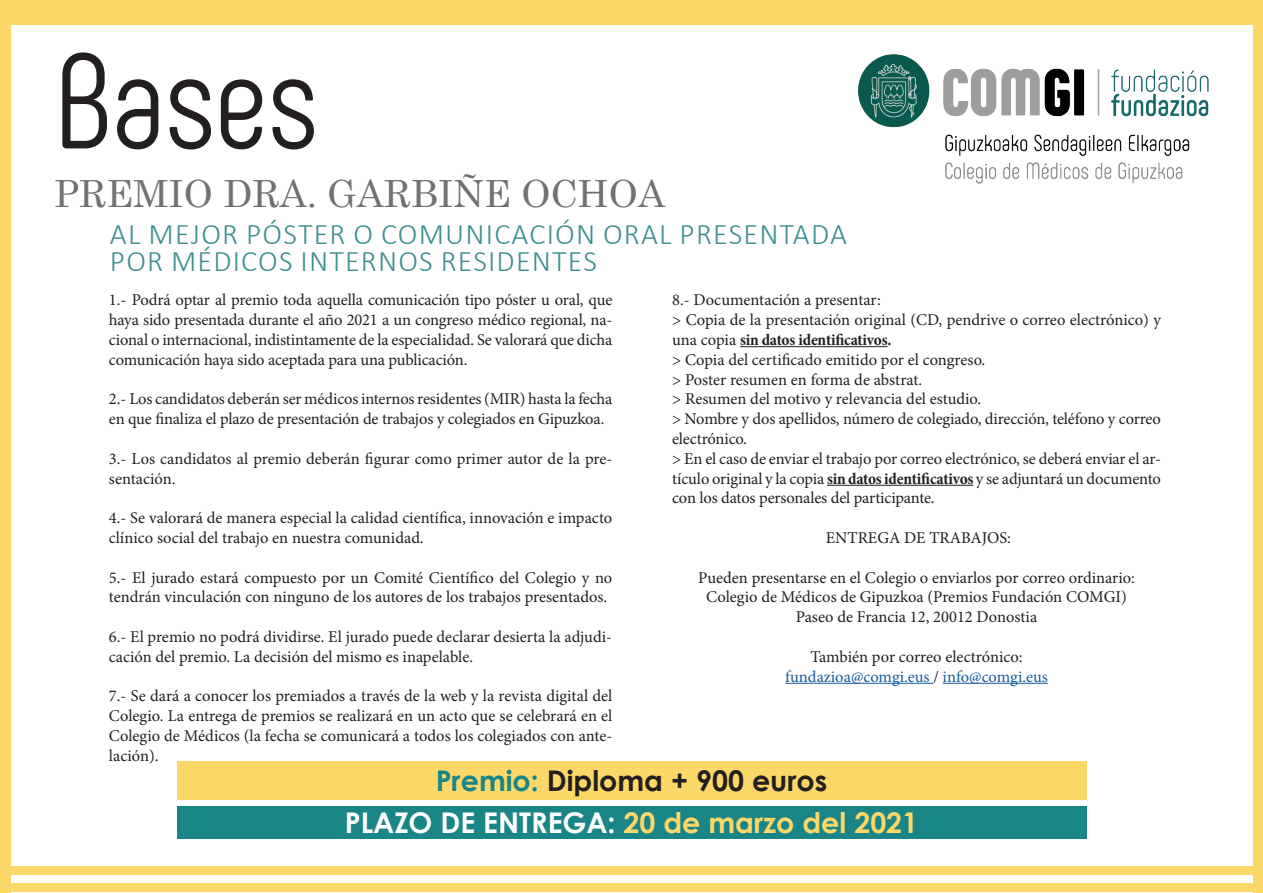
<style>
.page{position:relative;width:1263px;height:893px;background:#fff}
.page>*{position:absolute;margin:0;border:0;box-sizing:border-box;transform-origin:0 0}
.t1{font:135px "Phenomena";color:#231f20}
.t2{font:37.5px "Century";color:#707174}
.t3{font:300 30px "Calibri";letter-spacing:.04em;color:#3e8e8f}
.t4{font:700 28.5px "Century Gothic";color:#fcd868}
.t5{font:700 28.5px "Century Gothic";color:#231f20}
.t6{font:16.5px/19.8px "Minion Pro";letter-spacing:-.005em;color:#231f20}
.t7{font:16.5px "Minion Pro";color:#175d9e}
.s1{font-weight:700;font-stretch:condensed}
.s2{color:#231f20}
.s3{color:#198586}
.s4{color:#fff}
</style>
<div class="page">
<div style="left:177px;top:761px;width:909px;height:39px;background:#fcd868"></div>
<div style="left:177px;top:806px;width:909px;height:33px;background:#198586"></div>
<div style="left:1px;top:0;width:1262px;height:24px;background:#fcd868"></div>
<div style="left:0;top:883px;width:1263px;height:9px;background:#fcd868"></div>
<div style="left:0;top:866px;width:1263px;height:9px;background:#fcd868"></div>
<div style="left:1253px;top:0;width:10px;height:893px;background:#fcd868"></div>
<div style="left:0;top:0;width:11px;height:893px;background:#fcd868"></div>
<img style="left:858px;top:54px;width:351px;height:129px">
<hr style="left:740px;top:346px;width:147px;height:1px;background:#231f20">
<hr style="left:827px;top:485px;width:146px;height:1px;background:#231f20">
<hr style="left:785px;top:683px;width:148px;height:1px;background:#175d9e">
<hr style="left:943px;top:683px;width:105px;height:1px;background:#175d9e">
<p class="t1" style="left:54px;top:23px;width:267px">Bases</p>
<p class="t2" style="left:54px;top:162px;width:613px">PREMIO DRA. GARBIÑE OCHOA</p>
<p class="t3" style="left:110px;top:215px;width:739px">AL MEJOR PÓSTER O COMUNICACIÓN ORAL PRESENTADA</p>
<p class="t3" style="left:110px;top:242px;width:488px">POR MÉDICOS INTERNOS RESIDENTES</p>
<p class="t6" style="left:109px;top:290px;width:505px;text-align:justify">1.- Podrá optar al premio toda aquella comunicación tipo póster u oral, que haya sido presentada durante el año 2021 a un congreso médico regional, na&shy;cional o internacional, indistintamente de la especialidad. Se valorará que dicha comunicación haya sido aceptada para una publicación.</p>
<p class="t6" style="left:109px;top:389px;width:505px">2.- Los candidatos deberán ser médicos internos residentes (MIR) hasta la fecha en que finaliza el plazo de presentación de trabajos y colegiados en Gipuzkoa.</p>
<p class="t6" style="left:109px;top:449px;width:505px">3.- Los candidatos al premio deberán figurar como primer autor de la pre&shy;sentación.</p>
<p class="t6" style="left:109px;top:508px;width:505px">4.- Se valorará de manera especial la calidad científica, innovación e impacto clínico social del trabajo en nuestra comunidad.</p>
<p class="t6" style="left:109px;top:567px;width:505px">5.- El jurado estará compuesto por un Comité Científico del Colegio y no tendrán vinculación con ninguno de los autores de los trabajos presentados.</p>
<p class="t6" style="left:109px;top:627px;width:505px">6.- El premio no podrá dividirse. El jurado puede declarar desierta la adjudi&shy;cación del premio. La decisión del mismo es inapelable.</p>
<p class="t6" style="left:109px;top:686px;width:505px;text-align:justify">7.- Se dará a conocer los premiados a través de la web y la revista digital del Colegio. La entrega de premios se realizará en un acto que se celebrará en el Colegio de Médicos (la fecha se comunicará a todos los colegiados con ante&shy;lación).</p>
<p class="t6" style="left:672px;top:290px;width:210px">8.- Documentación a presentar:</p>
<p class="t6" style="left:672px;top:310px;width:490px">&gt; Copia de la presentación original (CD, pendrive o correo electrónico) y una copia <span class="s1">sin datos identificativos.</span></p>
<p class="t6" style="left:672px;top:350px;width:315px">&gt; Copia del certificado emitido por el congreso.</p>
<p class="t6" style="left:672px;top:369px;width:252px">&gt; Poster resumen en forma de abstrat.</p>
<p class="t6" style="left:672px;top:389px;width:311px">&gt; Resumen del motivo y relevancia del estudio.</p>
<p class="t6" style="left:672px;top:409px;width:490px">&gt; Nombre y dos apellidos, número de colegiado, dirección, teléfono y correo electrónico.</p>
<p class="t6" style="left:672px;top:449px;width:490px;text-align:justify">&gt; En el caso de enviar el trabajo por correo electrónico, se deberá enviar el ar&shy;tículo original y la copia <span class="s1">sin datos identificativos</span> y se adjuntará un documento con los datos personales del participante.</p>
<p class="t6" style="left:826px;top:528px;width:187px">ENTREGA DE TRABAJOS:</p>
<p class="t6" style="left:698px;top:567px;width:438px">Pueden presentarse en el Colegio o enviarlos por correo ordinario:</p>
<p class="t6" style="left:706px;top:587px;width:422px">Colegio de Médicos de Gipuzkoa (Premios Fundación COMGI)</p>
<p class="t6" style="left:796px;top:607px;width:243px">Paseo de Francia 12, 20012 Donostia</p>
<p class="t6" style="left:810px;top:647px;width:214px">También por correo electrónico:</p>
<p class="t7" style="left:785px;top:665px;width:264px">fundazioa@comgi.eus <span class="s2">/</span> info@comgi.eus</p>
<p class="t5" style="left:436px;top:759px;width:393px"><span class="s3">Premio:</span> Diploma + 900 euros</p>
<p class="t4" style="left:345px;top:801px;width:575px"><span class="s4">PLAZO DE ENTREGA:</span> 20 de marzo del 2021</p>
</div>
